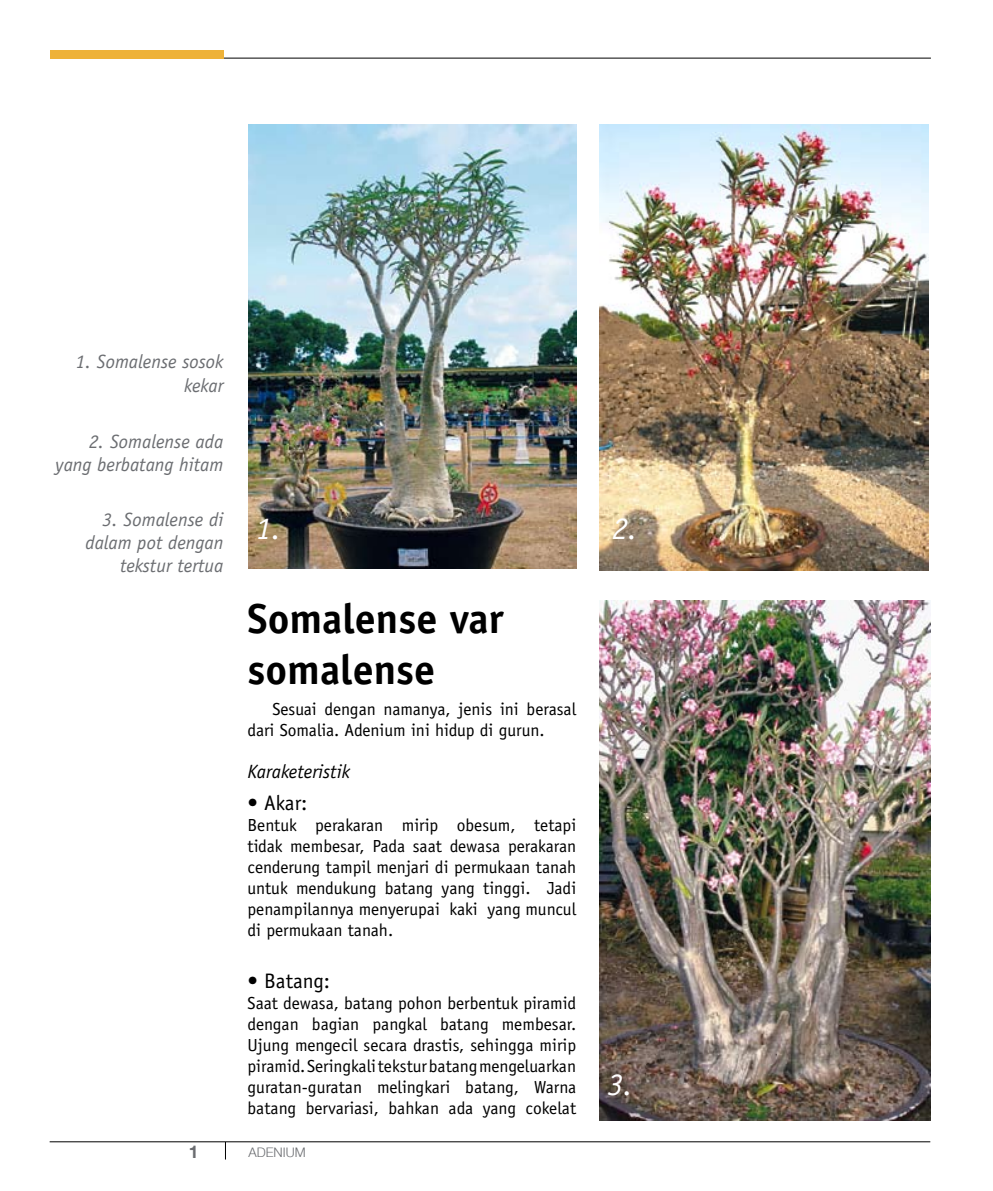
<style>
.page{position:relative;width:993px;height:1191px;background:#fff}
.page>*{position:absolute;margin:0;border:0;box-sizing:border-box;transform-origin:0 0}
.t1{font:700 42px/50.4px "Officina Sans";color:#000}
.t2{font:italic 31.5px "Officina Sans";color:#fff}
.t3{font:21px "Officina Sans";color:#000}
.t4{font:italic 19.25px/23.1px "Officina Sans";color:#6b6d71;text-align:right}
.t5{font:italic 19.25px "Officina Sans";color:#000}
.t6{font:17.5px/21px "Officina Sans";color:#000;text-align:justify}
.t7{font:700 17.5px "Helvetica Neue";color:#6b6d71}
.t8{font:300 13.12px "Helvetica Neue";color:#6b6d71}
</style>
<div class="page">
<hr style="left:171px;top:58px;width:759px;height:1px;background:#000">
<hr style="left:50px;top:1141px;width:879px;height:1px;background:#000">
<svg style="left:225px;top:1142px;width:1px;height:17px"></svg>
<div style="left:50px;top:50px;width:173px;height:8px;background:#eeb238"></div>
<img style="left:599px;top:600px;width:330px;height:520px">
<img style="left:599px;top:124px;width:329px;height:446px">
<img style="left:248px;top:124px;width:328px;height:444px">
<p class="t4" style="left:76px;top:350px;width:149px">1. Somalense sosok kekar</p>
<p class="t4" style="left:55px;top:430px;width:169px">2. Somalense ada yang berbatang hitam</p>
<p class="t4" style="left:85px;top:508px;width:139px">3. Somalense di dalam pot dengan tekstur tertua</p>
<h2 class="t2" style="left:256px;top:510px;width:27px">1.</h2>
<h2 class="t2" style="left:612px;top:510px;width:27px">2.</h2>
<h1 class="t1" style="left:247px;top:593px;width:257px">Somalense var somalense</h1>
<p class="t6" style="left:247px;top:698px;width:330px;text-indent:25px">Sesuai dengan namanya, jenis ini berasal dari Somalia. Adenium ini hidup di gurun.</p>
<p class="t5" style="left:247px;top:760px;width:104px">Karaketeristik</p>
<p class="t3" style="left:247px;top:790px;width:61px">• Akar:</p>
<p class="t6" style="left:247px;top:814px;width:330px">Bentuk perakaran mirip obesum, tetapi tidak membesar, Pada saat dewasa perakaran cenderung tampil menjari di permukaan tanah untuk mendukung batang yang tinggi. Jadi penampilannya menyerupai kaki yang muncul di permukaan tanah.</p>
<p class="t3" style="left:247px;top:968px;width:84px">• Batang:</p>
<p class="t6" style="left:247px;top:992px;width:330px">Saat dewasa, batang pohon berbentuk piramid dengan bagian pangkal batang membesar.<br>Ujung mengecil secara drastis, sehingga mirip piramid. Seringkali tekstur batang mengeluarkan guratan-guratan melingkari batang, Warna batang bervariasi, bahkan ada yang cokelat</p>
<h2 class="t2" style="left:607px;top:1066px;width:27px">3.</h2>
<p class="t7" style="left:189px;top:1140px;width:11px">1</p>
<p class="t8" style="left:248px;top:1144px;width:59px">ADENIUM</p>
</div>
